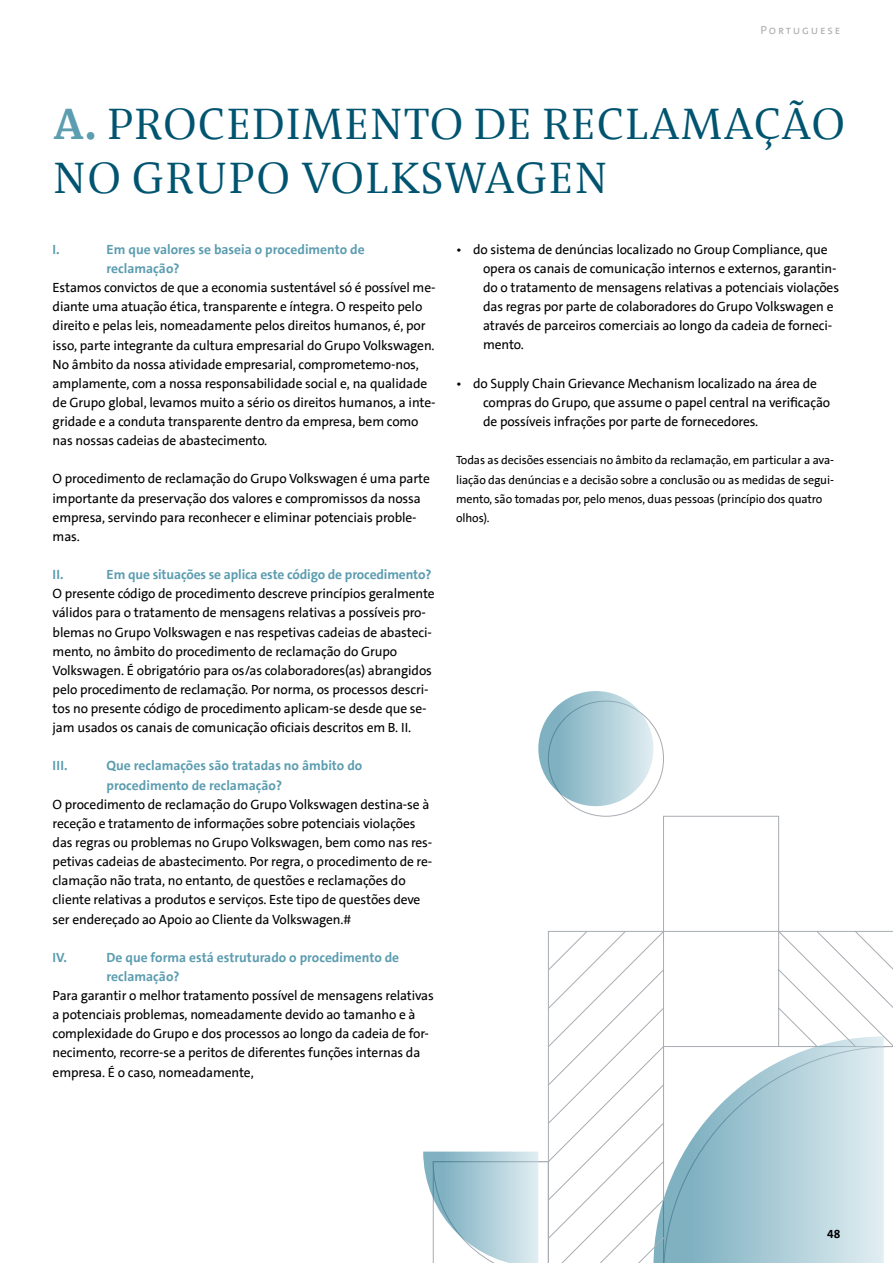
<style>
.page{position:relative;width:893px;height:1263px;background:#fff}
.page>*{position:absolute;margin:0;border:0;box-sizing:border-box;transform-origin:0 0}
.t1{font:45px/54px "VWAG The Antiqua";letter-spacing:.03em;color:#005470}
.t2{font:13.5px/19.2px "VWAG The Sans";letter-spacing:-.01em;color:#000}
.t3{font:700 13.5px/19.2px "VWAG The Sans";color:#5c9db0}
.t4{font:12px/19.2px "VWAG The Sans";letter-spacing:-.01em;color:#000}
.t5{font:12px "VWAG The Sans";letter-spacing:.15em;color:#b3b2b2}
.t6{font:700 12px "VWAG The Sans";color:#000}
.s1{font-weight:700;color:#5c9db0}
</style>
<div class="page">
<div style="left:663px;top:816px;width:116px;height:116px;border:1px solid #a8adb3"></div>
<svg style="left:664px;top:1046px;width:220px;height:217px"></svg>
<svg style="left:538px;top:691px;width:115px;height:115px;background:#a7c9d4"></svg>
<svg style="left:423px;top:931px;width:241px;height:332px"></svg>
<svg style="left:778px;top:931px;width:115px;height:116px"></svg>
<p class="t5" style="left:761px;top:23px;width:81px">Portuguese</p>
<h1 class="t1" style="left:54px;top:97px;width:793px"><span class="s1">A.</span> PROCEDIMENTO DE RECLAMAÇÃO<br>NO GRUPO VOLKSWAGEN</h1>
<p class="t3" style="left:53px;top:240px;width:9px">I.</p>
<p class="t3" style="left:107px;top:240px;width:260px">Em que valores se baseia o procedimento de reclamação?</p>
<p class="t2" style="left:53px;top:278px;width:384px">Estamos convictos de que a economia sustentável só é possível me&shy;diante uma atuação ética, transparente e íntegra. O respeito pelo direito e pelas leis, nomeadamente pelos direitos humanos, é, por isso, parte integrante da cultura empresarial do Grupo Volkswagen.<br>No âmbito da nossa atividade empresarial, comprometemo-nos, amplamente, com a nossa responsabilidade social e, na qualidade de Grupo global, levamos muito a sério os direitos humanos, a inte&shy;gridade e a conduta transparente dentro da empresa, bem como nas nossas cadeias de abastecimento.</p>
<p class="t2" style="left:53px;top:469px;width:379px">O procedimento de reclamação do Grupo Volkswagen é uma parte importante da preservação dos valores e compromissos da nossa empresa, servindo para reconhecer e eliminar potenciais proble&shy;mas.</p>
<p class="t3" style="left:53px;top:565px;width:13px">II.</p>
<p class="t3" style="left:107px;top:565px;width:326px">Em que situações se aplica este código de procedimento?</p>
<p class="t2" style="left:53px;top:584px;width:384px">O presente código de procedimento descreve princípios geralmente válidos para o tratamento de mensagens relativas a possíveis pro&shy;blemas no Grupo Volkswagen e nas respetivas cadeias de abasteci&shy;mento, no âmbito do procedimento de reclamação do Grupo Volkswagen. É obrigatório para os/as colaboradores(as) abrangidos pelo procedimento de reclamação. Por norma, os processos descri&shy;tos no presente código de procedimento aplicam-se desde que se&shy;jam usados os canais de comunicação oficiais descritos em B. II.</p>
<p class="t3" style="left:53px;top:756px;width:16px">III.</p>
<p class="t3" style="left:107px;top:756px;width:257px">Que reclamações são tratadas no âmbito do procedimento de reclamação?</p>
<p class="t2" style="left:53px;top:795px;width:381px">O procedimento de reclamação do Grupo Volkswagen destina-se à receção e tratamento de informações sobre potenciais violações das regras ou problemas no Grupo Volkswagen, bem como nas res&shy;petivas cadeias de abastecimento. Por regra, o procedimento de re&shy;clamação não trata, no entanto, de questões e reclamações do cliente relativas a produtos e serviços. Este tipo de questões deve ser endereçado ao Apoio ao Cliente da Volkswagen.#</p>
<p class="t3" style="left:53px;top:948px;width:16px">IV.</p>
<p class="t3" style="left:107px;top:948px;width:294px">De que forma está estruturado o procedimento de reclamação?</p>
<p class="t2" style="left:53px;top:986px;width:383px">Para garantir o melhor tratamento possível de mensagens relativas a potenciais problemas, nomeadamente devido ao tamanho e à complexidade do Grupo e dos processos ao longo da cadeia de for&shy;necimento, recorre-se a peritos de diferentes funções internas da empresa. É o caso, nomeadamente,</p>
<p class="t2" style="left:483px;top:240px;width:357px;text-indent:-27px">• do sistema de denúncias localizado no Group Compliance, que opera os canais de comunicação internos e externos, garantin&shy;do o tratamento de mensagens relativas a potenciais violações das regras por parte de colaboradores do Grupo Volkswagen e através de parceiros comerciais ao longo da cadeia de forneci&shy;mento.</p>
<p class="t2" style="left:483px;top:374px;width:349px;text-indent:-27px">• do Supply Chain Grievance Mechanism localizado na área de compras do Grupo, que assume o papel central na verificação de possíveis infrações por parte de fornecedores.</p>
<p class="t4" style="left:456px;top:451px;width:380px">Todas as decisões essenciais no âmbito da reclamação, em particular a ava&shy;liação das denúncias e a decisão sobre a conclusão ou as medidas de segui&shy;mento, são tomadas por, pelo menos, duas pessoas (princípio dos quatro olhos).</p>
<p class="t6" style="left:827px;top:1226px;width:15px">48</p>
</div>
